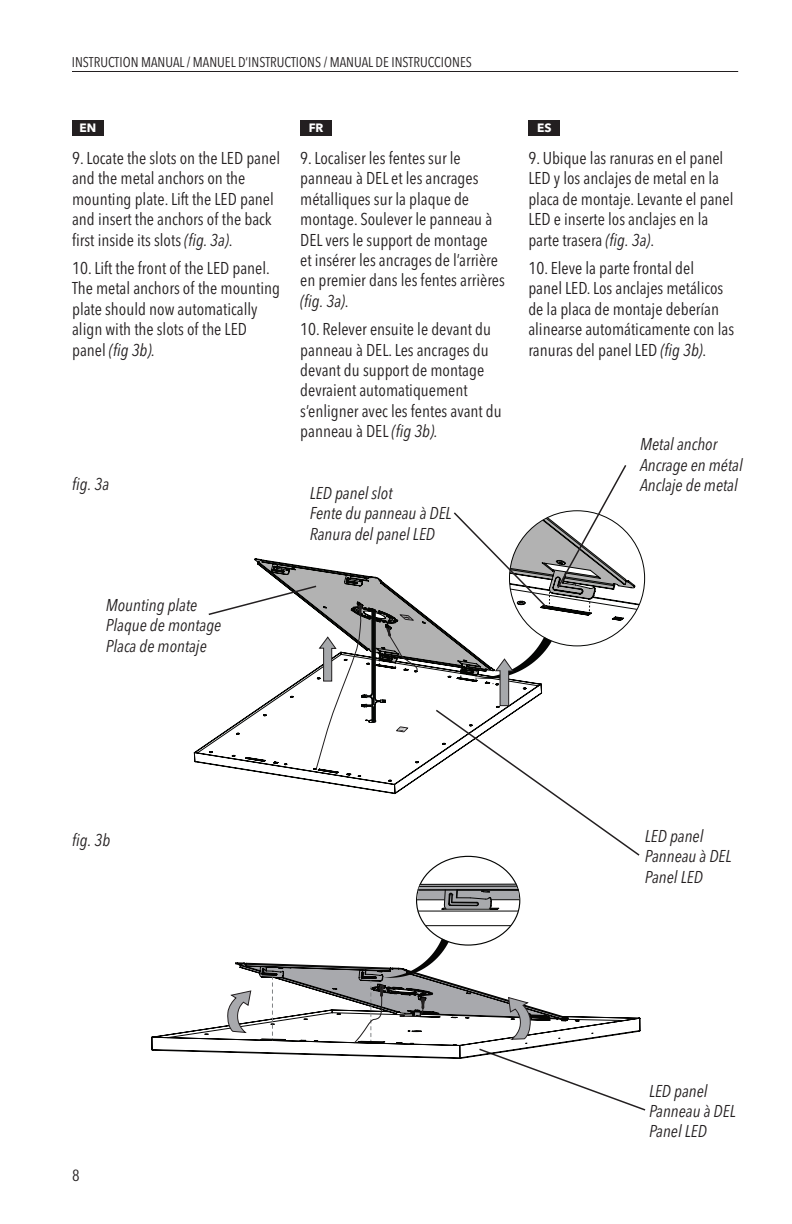
<style>
.page{position:relative;width:792px;height:1224px;background:#fff}
.page>*{position:absolute;margin:0;border:0;box-sizing:border-box;transform-origin:0 0}
.t1{font:condensed 17px/20.4px "Avenir Next LT Pro";color:#231f20}
.t2{font:italic condensed 17px/20.4px "Avenir Next LT Pro";color:#231f20}
.t3{font:condensed 17px/20.4px "Avenir Next LT Pro";color:#211d1f}
.t4{font:condensed 16px "Avenir Next LT Pro";color:#231f20}
.t5{font:condensed 14px "Avenir Next LT Pro";color:#231f20}
.t6{font:700 12px "Avenir Next LT Pro";color:#fff}
.s1{font-style:italic}
</style>
<div class="page">
<hr style="left:72px;top:71px;width:666px;height:1px;background:#231f20">
<div style="left:72px;top:120px;width:32px;height:16px;background:#231f20"></div>
<div style="left:300px;top:120px;width:32px;height:16px;background:#231f20"></div>
<div style="left:528px;top:120px;width:32px;height:16px;background:#231f20"></div>
<svg style="left:207px;top:465px;width:438px;height:392px"></svg>
<svg style="left:151px;top:1025px;width:76px;height:28px"></svg>
<hr style="left:418px;top:911px;width:100px;height:1px;background:#050504">
<hr style="left:426px;top:925px;width:85px;height:1px;background:#050504">
<svg style="left:417px;top:884px;width:102px;height:26px"></svg>
<svg style="left:227px;top:939px;width:419px;height:172px"></svg>
<p class="t5" style="left:72px;top:53px;width:402px">INSTRUCTION MANUAL / MANUEL D’INSTRUCTIONS / MANUAL DE INSTRUCCIONES</p>
<p class="t6" style="left:80px;top:121px;width:18px">EN</p>
<p class="t1" style="left:72px;top:148px;width:209px">9. Locate the slots on the LED panel and the metal anchors on the mounting plate. Lift the LED panel and insert the anchors of the back first inside its slots <span class="s1">(fig. 3a)</span>.</p>
<p class="t1" style="left:72px;top:258px;width:209px">10. Lift the front of the LED panel.<br>The metal anchors of the mounting plate should now automatically align with the slots of the LED panel <span class="s1">(fig 3b).</span></p>
<p class="t2" style="left:72px;top:474px;width:39px">fig. 3a</p>
<p class="t2" style="left:106px;top:595px;width:117px">Mounting plate<br>Plaque de montage<br>Placa de montaje</p>
<p class="t6" style="left:309px;top:121px;width:16px">FR</p>
<p class="t1" style="left:300px;top:148px;width:206px">9. Localiser les fentes sur le panneau à DEL et les ancrages métalliques sur la plaque de montage. Soulever le panneau à<br>DEL vers le support de montage<br>et insérer les ancrages de l’arrière en premier dans les fentes arrières <span class="s1">(fig. 3a)</span>.</p>
<p class="t1" style="left:300px;top:319px;width:203px">10. Relever ensuite le devant du panneau à DEL. Les ancrages du devant du support de montage devraient automatiquement s’enligner avec les fentes avant du panneau à DEL <span class="s1">(fig 3b).</span></p>
<p class="t2" style="left:310px;top:483px;width:143px">LED panel slot<br>Fente du panneau à DEL<br>Ranura del panel LED</p>
<p class="t6" style="left:537px;top:121px;width:16px">ES</p>
<p class="t1" style="left:528px;top:148px;width:207px">9. Ubique las ranuras en el panel<br>LED y los anclajes de metal en la placa de montaje. Levante el panel<br>LED e inserte los anclajes en la parte trasera <span class="s1">(fig. 3a)</span>.</p>
<p class="t3" style="left:528px;top:258px;width:207px">10. Eleve la parte frontal del<br>panel LED. Los anclajes metálicos de la placa de montaje deberían alinearse automáticamente con las ranuras del panel LED <span class="s1">(fig 3b)</span>.</p>
<p class="t2" style="left:640px;top:434px;width:104px">Metal anchor<br>Ancrage en métal<br>Anclaje de metal</p>
<p class="t2" style="left:72px;top:830px;width:40px">fig. 3b</p>
<p class="t2" style="left:645px;top:826px;width:88px">LED panel<br>Panneau à DEL<br>Panel LED</p>
<p class="t4" style="left:72px;top:1166px;width:9px">8</p>
<p class="t2" style="left:649px;top:1080px;width:88px">LED panel<br>Panneau à DEL<br>Panel LED</p>
</div>
